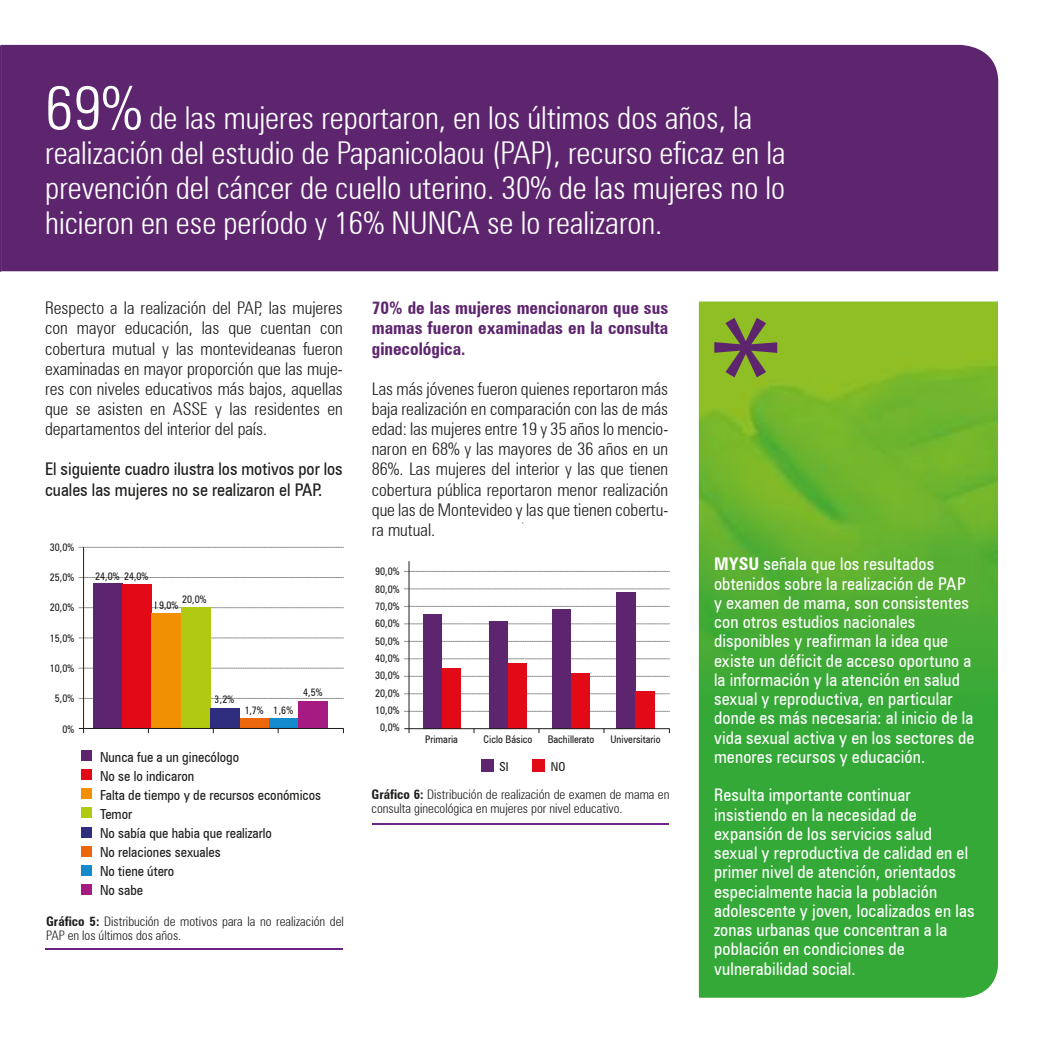
<style>
.page{position:relative;width:1042px;height:1042px;background:#fff}
.page>*{position:absolute;margin:0;border:0;box-sizing:border-box;transform-origin:0 0}
.t1{font:300 condensed 31.5px/35px "Zurich BT";color:#fff}
.t2{font:condensed 17.5px/19.2px "Zurich BT";letter-spacing:.01em;color:#fff}
.t3{font:300 condensed 17.5px/20.1px "Zurich BT";color:#1d1d1c;text-align:justify}
.t4{font:700 condensed 17.5px/20.1px "Zurich BT";color:#5e256f;text-align:justify}
.t5{font:condensed 17.5px/20.1px "Zurich BT";color:#1d1d1c}
.t6{font:condensed 13.83px/19.1px "Zurich BT";color:#1d1d1c}
.t7{font:300 condensed 13.12px/14px "Zurich BT";color:#1d1d1c}
.t8{font:condensed 12.25px "Zurich BT";color:#1d1d1c}
.t9{font:condensed 10.5px/17.3px "Zurich BT";color:#1d1d1c;text-align:center}
.s1{font-size:61.25px}
.s2{font-weight:700}
</style>
<div class="page">
<img style="left:699px;top:302px;width:299px;height:695px">
<svg style="left:0;top:45px;width:1px;height:227px"></svg>
<div style="left:1px;top:45px;width:997px;height:226px;background:#5e256f"></div>
<svg style="left:714px;top:318px;width:63px;height:59px"></svg>
<svg style="left:404px;top:693px;width:266px;height:1px"></svg>
<svg style="left:404px;top:711px;width:266px;height:1px"></svg>
<svg style="left:404px;top:676px;width:266px;height:1px"></svg>
<svg style="left:404px;top:658px;width:266px;height:1px"></svg>
<svg style="left:404px;top:641px;width:266px;height:1px"></svg>
<svg style="left:404px;top:623px;width:266px;height:1px"></svg>
<svg style="left:404px;top:606px;width:266px;height:1px"></svg>
<svg style="left:404px;top:588px;width:266px;height:1px"></svg>
<svg style="left:404px;top:571px;width:266px;height:1px"></svg>
<div style="left:423px;top:614px;width:19px;height:115px;background:#5e256f"></div>
<div style="left:442px;top:669px;width:19px;height:60px;background:#e30a18"></div>
<div style="left:489px;top:621px;width:19px;height:108px;background:#5e256f"></div>
<div style="left:508px;top:663px;width:19px;height:66px;background:#e30a18"></div>
<div style="left:552px;top:609px;width:19px;height:120px;background:#5e256f"></div>
<div style="left:571px;top:673px;width:19px;height:56px;background:#e30a18"></div>
<div style="left:616px;top:592px;width:19px;height:137px;background:#5e256f"></div>
<div style="left:635px;top:692px;width:19px;height:37px;background:#e30a18"></div>
<hr style="left:409px;top:561px;width:1px;height:172px;background:#1d1d1c">
<hr style="left:404px;top:728px;width:265px;height:1px;background:#1d1d1c">
<div style="left:481px;top:759px;width:12px;height:12px;background:#5e256f"></div>
<div style="left:533px;top:759px;width:12px;height:12px;background:#e30a18"></div>
<hr style="left:45px;top:948px;width:298px;height:1px;background:#6d2381">
<hr style="left:372px;top:823px;width:297px;height:1px;background:#6d2381">
<svg style="left:79px;top:668px;width:265px;height:1px"></svg>
<svg style="left:79px;top:698px;width:265px;height:1px"></svg>
<svg style="left:79px;top:637px;width:265px;height:1px"></svg>
<svg style="left:79px;top:607px;width:265px;height:1px"></svg>
<svg style="left:79px;top:577px;width:265px;height:1px"></svg>
<svg style="left:79px;top:547px;width:265px;height:1px"></svg>
<div style="left:93px;top:584px;width:29px;height:145px;background:#5e256f"></div>
<div style="left:122px;top:584px;width:30px;height:145px;background:#e30a18"></div>
<div style="left:152px;top:614px;width:29px;height:115px;background:#f19102"></div>
<div style="left:181px;top:608px;width:29px;height:121px;background:#afca11"></div>
<div style="left:210px;top:708px;width:30px;height:21px;background:#2e2d7e"></div>
<div style="left:240px;top:718px;width:29px;height:11px;background:#ec660b"></div>
<div style="left:269px;top:718px;width:29px;height:11px;background:#128acb"></div>
<div style="left:299px;top:702px;width:29px;height:27px;background:#a51b81"></div>
<hr style="left:83px;top:547px;width:1px;height:186px;background:#1d1d1c">
<hr style="left:79px;top:728px;width:264px;height:1px;background:#1d1d1c">
<div style="left:81px;top:750px;width:11px;height:11px;background:#5e256f"></div>
<div style="left:81px;top:769px;width:11px;height:11px;background:#e30a18"></div>
<div style="left:81px;top:788px;width:11px;height:11px;background:#f19102"></div>
<div style="left:81px;top:808px;width:11px;height:10px;background:#afca11"></div>
<div style="left:81px;top:827px;width:11px;height:10px;background:#2e2d7e"></div>
<div style="left:81px;top:846px;width:11px;height:10px;background:#ec660b"></div>
<div style="left:81px;top:865px;width:11px;height:10px;background:#128acb"></div>
<div style="left:81px;top:884px;width:11px;height:10px;background:#a51b81"></div>
<p class="t1" style="left:45px;top:100px;width:742px"><span class="s1">69%</span> de las mujeres reportaron, en los últimos dos años, la realización del estudio de Papanicolaou (PAP), recurso eficaz en la prevención del cáncer de cuello uterino. 30% de las mujeres no lo hicieron en ese período y 16% NUNCA se lo realizaron.</p>
<p class="t3" style="left:45px;top:298px;width:299px">Respecto a la realización del PAP, las mujeres con mayor educación, las que cuentan con cobertura mutual y las montevideanas fueron examinadas en mayor proporción que las muje&shy;res con niveles educativos más bajos, aquellas que se asisten en ASSE y las residentes en departamentos del interior del país.</p>
<p class="t5" style="left:45px;top:459px;width:299px">El siguiente cuadro ilustra los motivos por los cuales las mujeres no se realizaron el PAP.</p>
<p class="t9" style="left:50px;top:538px;width:26px">30,0%</p>
<p class="t9" style="left:50px;top:569px;width:26px">25,0%</p>
<p class="t9" style="left:50px;top:599px;width:26px">20,0%</p>
<p class="t9" style="left:50px;top:629px;width:26px">15,0%</p>
<p class="t9" style="left:50px;top:659px;width:26px">10,0%</p>
<p class="t9" style="left:55px;top:690px;width:21px">5,0%</p>
<p class="t9" style="left:62px;top:720px;width:13px">0%</p>
<p class="t9" style="left:95px;top:568px;width:55px">24,0% 24,0%</p>
<p class="t9" style="left:182px;top:591px;width:26px">20,0%</p>
<p class="t9" style="left:154px;top:596px;width:26px">19,0%</p>
<p class="t9" style="left:215px;top:690px;width:21px">3,2%</p>
<p class="t9" style="left:244px;top:701px;width:50px">1,7% 1,6%</p>
<p class="t9" style="left:303px;top:683px;width:21px">4,5%</p>
<p class="t6" style="left:100px;top:747px;width:223px">Nunca fue a un ginecólogo<br>No se lo indicaron<br>Falta de tiempo y de recursos económicos<br>Temor<br>No sabía que habia que realizarlo<br>No relaciones sexuales<br>No tiene útero<br>No sabe</p>
<p class="t7" style="left:46px;top:914px;width:299px"><span class="s2">Gráfico 5:</span> Distribución de motivos para la no realización del<br>PAP en los últimos dos años.</p>
<p class="t4" style="left:372px;top:298px;width:298px">70% de las mujeres mencionaron que sus mamas fueron examinadas en la consulta ginecológica.</p>
<p class="t3" style="left:372px;top:378px;width:298px">Las más jóvenes fueron quienes reportaron más baja realización en comparación con las de más edad: las mujeres entre 19 y 35 años lo mencio&shy;naron en 68% y las mayores de 36 años en un 86%. Las mujeres del interior y las que tienen cobertura pública reportaron menor realización que las de Montevideo y las que tienen cobertu&shy;ra mutual.</p>
<p class="t9" style="left:375px;top:563px;width:26px">90,0%<br>80,0%<br>70,0%<br>60,0%<br>50,0%<br>40,0%<br>30,0%<br>20,0%<br>10,0%<br>0,0%</p>
<p class="t9" style="left:425px;top:731px;width:34px">Primaria</p>
<p class="t9" style="left:483px;top:731px;width:50px">Ciclo Básico</p>
<p class="t9" style="left:548px;top:731px;width:48px">Bachillerato</p>
<p class="t9" style="left:610px;top:731px;width:52px">Universitario</p>
<p class="t8" style="left:499px;top:759px;width:11px">SI</p>
<p class="t8" style="left:551px;top:759px;width:16px">NO</p>
<p class="t7" style="left:371px;top:787px;width:299px"><span class="s2">Gráfico 6:</span> Distribución de realización de examen de mama en consulta ginecológica en mujeres por nivel educativo.</p>
<p class="t2" style="left:714px;top:554px;width:262px"><span class="s2">MYSU</span> señala que los resultados obtenidos sobre la realización de PAP y examen de mama, son consistentes con otros estudios nacionales disponibles y reafirman la idea que existe un déficit de acceso oportuno a la información y la atención en salud sexual y reproductiva, en particular donde es más necesaria: al inicio de la vida sexual activa y en los sectores de menores recursos y educación.</p>
<p class="t2" style="left:714px;top:785px;width:262px">Resulta importante continuar insistiendo en la necesidad de expansión de los servicios salud sexual y reproductiva de calidad en el primer nivel de atención, orientados especialmente hacia la población adolescente y joven, localizados en las zonas urbanas que concentran a la población en condiciones de vulnerabilidad social.</p>
</div>
